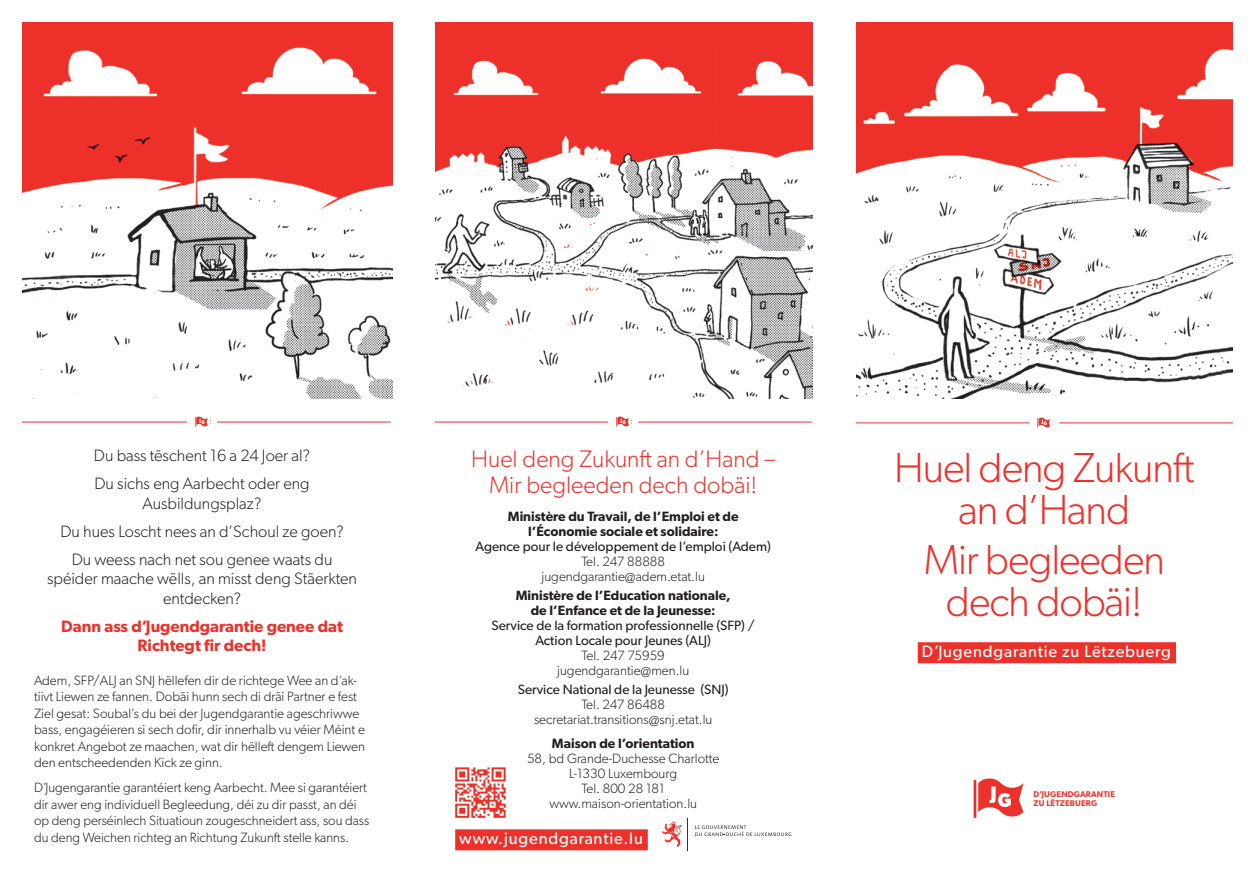
<style>
.page{position:relative;width:1255px;height:893px;background:#fff}
.page>*{position:absolute;margin:0;border:0;box-sizing:border-box;transform-origin:0 0}
.t1{font:300 42px/42px "Gibson";letter-spacing:-.025em;color:#ed312a;text-align:center}
.t2{font:300 24px/25.5px "Gibson";color:#ed312a;text-align:center}
.t3{font:300 16.5px/28px "Gibson";color:#231f20;text-align:center}
.t4{font:16.5px "Gibson";letter-spacing:.05em;color:#fff}
.t5{font:600 16.5px/19.5px "Gibson";color:#ed312a;text-align:center}
.t6{font:300 13.5px/16.5px "Gibson";color:#231f20;text-align:center}
.t7{font:600 13.5px/15px "Gibson";color:#231f20;text-align:center}
.t8{font:13.5px/15px "Gibson";color:#231f20;text-align:center}
.t9{font:600 8.25px/9.4px "Gibson";letter-spacing:.02em;color:#ed312a}
</style>
<div class="page">
<hr style="left:855px;top:423px;width:377px;height:1px;background:#ed312a">
<img style="left:856px;top:22px;width:376px;height:376px">
<div style="left:1029px;top:408px;width:30px;height:30px;border:8px solid #fff;border-radius:50%"></div>
<hr style="left:434px;top:422px;width:377px;height:1px;background:#ed312a">
<hr style="left:22px;top:422px;width:368px;height:1px;background:#ed312a">
<div style="left:455px;top:829px;width:192px;height:21px;background:#ed312a"></div>
<div style="left:917px;top:642px;width:258px;height:21px;background:#ed312a"></div>
<svg style="left:455px;top:767px;width:50px;height:51px"></svg>
<svg style="left:973px;top:778px;width:50px;height:40px"></svg>
<svg style="left:1037px;top:418px;width:13px;height:10px"></svg>
<img style="left:435px;top:22px;width:377px;height:377px">
<img style="left:22px;top:22px;width:370px;height:377px">
<svg style="left:695px;top:825px;width:96px;height:11px"></svg>
<svg style="left:661px;top:821px;width:21px;height:26px"></svg>
<hr style="left:687px;top:818px;width:1px;height:32px;background:#353435">
<div style="left:608px;top:407px;width:30px;height:30px;border:8px solid #fff;border-radius:50%"></div>
<div style="left:187px;top:407px;width:30px;height:30px;border:8px solid #fff;border-radius:50%"></div>
<svg style="left:616px;top:417px;width:13px;height:10px"></svg>
<svg style="left:195px;top:417px;width:13px;height:10px"></svg>
<p class="t3" style="left:94px;top:441px;width:218px;text-align:left">Du bass tëschent 16 a 24 Joer al?<br>Du sichs eng Aarbecht oder eng</p>
<p class="t3" style="left:60px;top:489px;width:285px">Ausbildungsplaz?<br>Du hues Loscht nees an d’Schoul ze goen?<br>Du weess nach net sou genee waats du</p>
<p class="t3" style="left:47px;top:569px;width:311px;line-height:19.5px">spéider maache wëlls, an misst deng Stäerkten entdecken?</p>
<p class="t5" style="left:61px;top:616px;width:283px">Dann ass d’Jugendgarantie genee dat<br>Richtegt fir dech!</p>
<p class="t6" style="left:34px;top:672px;width:332px;text-align:left">Adem, SFP/ALJ an SNJ hëllefen dir de richtege Wee an d’ak&shy;tiivt Liewen ze fannen. Dobäi hunn sech di dräi Partner e fest Ziel gesat: Soubal’s du bei der Jugendgarantie ageschriwwe bass, engagéieren si sech dofir, dir innerhalb vu véier Méint e konkret Angebot ze maachen, wat dir hëlleft dengem Liewen den entscheedenden Kick ze ginn.</p>
<p class="t6" style="left:34px;top:779px;width:337px;text-align:left">D’Jugengarantie garantéiert keng Aarbecht. Mee si garantéiert dir awer eng individuell Begleedung, déi zu dir passt, an déi op deng perséinlech Situatioun zougeschneidert ass, sou dass du deng Weichen richteg an Richtung Zukunft stelle kanns.</p>
<h2 class="t2" style="left:471px;top:446px;width:305px">Huel deng Zukunft an d’Hand –<br>Mir begleeden dech dobäi!</h2>
<p class="t7" style="left:508px;top:508px;width:232px">Ministère du Travail, de l’Emploi et de l’Économie sociale et solidaire:</p>
<p class="t8" style="left:475px;top:538px;width:297px">Agence pour le développement de l’emploi (Adem)</p>
<p class="t6" style="left:541px;top:553px;width:165px;line-height:15px">Tel. 247 88888 jugendgarantie@adem.etat.lu</p>
<p class="t7" style="left:516px;top:587px;width:216px">Ministère de l’Education nationale, de l’Enfance et de la Jeunesse:</p>
<p class="t8" style="left:491px;top:617px;width:265px">Service de la formation professionnelle (SFP) /<br>Action Locale pour Jeunes (ALJ)</p>
<p class="t6" style="left:557px;top:647px;width:133px;line-height:15px">Tel. 247 75959 jugendgarantie@men.lu</p>
<p class="t8" style="left:518px;top:682px;width:212px">Service National de la Jeunesse (SNJ)</p>
<p class="t6" style="left:534px;top:697px;width:180px;line-height:15px">Tel. 247 86488 secretariat.transitions@snj.etat.lu</p>
<p class="t7" style="left:552px;top:735px;width:144px">Maison de l’orientation</p>
<p class="t6" style="left:527px;top:750px;width:194px;line-height:15px">58, bd Grande-Duchesse Charlotte<br>L-1330 Luxembourg<br>Tel. 800 28 181 www.maison-orientation.lu</p>
<p class="t4" style="left:459px;top:829px;width:185px">www.jugendgarantie.lu</p>
<h1 class="t1" style="left:894px;top:446px;width:302px">Huel deng Zukunft an d’Hand</h1>
<h1 class="t1" style="left:923px;top:538px;width:242px">Mir begleeden dech dobäi!</h1>
<p class="t4" style="left:921px;top:642px;width:251px">D’Jugendgarantie zu Lëtzebuerg</p>
<p class="t9" style="left:1033px;top:789px;width:83px">D’JUGENDGARANTIE<br>ZU LËTZEBUERG</p>
</div>
